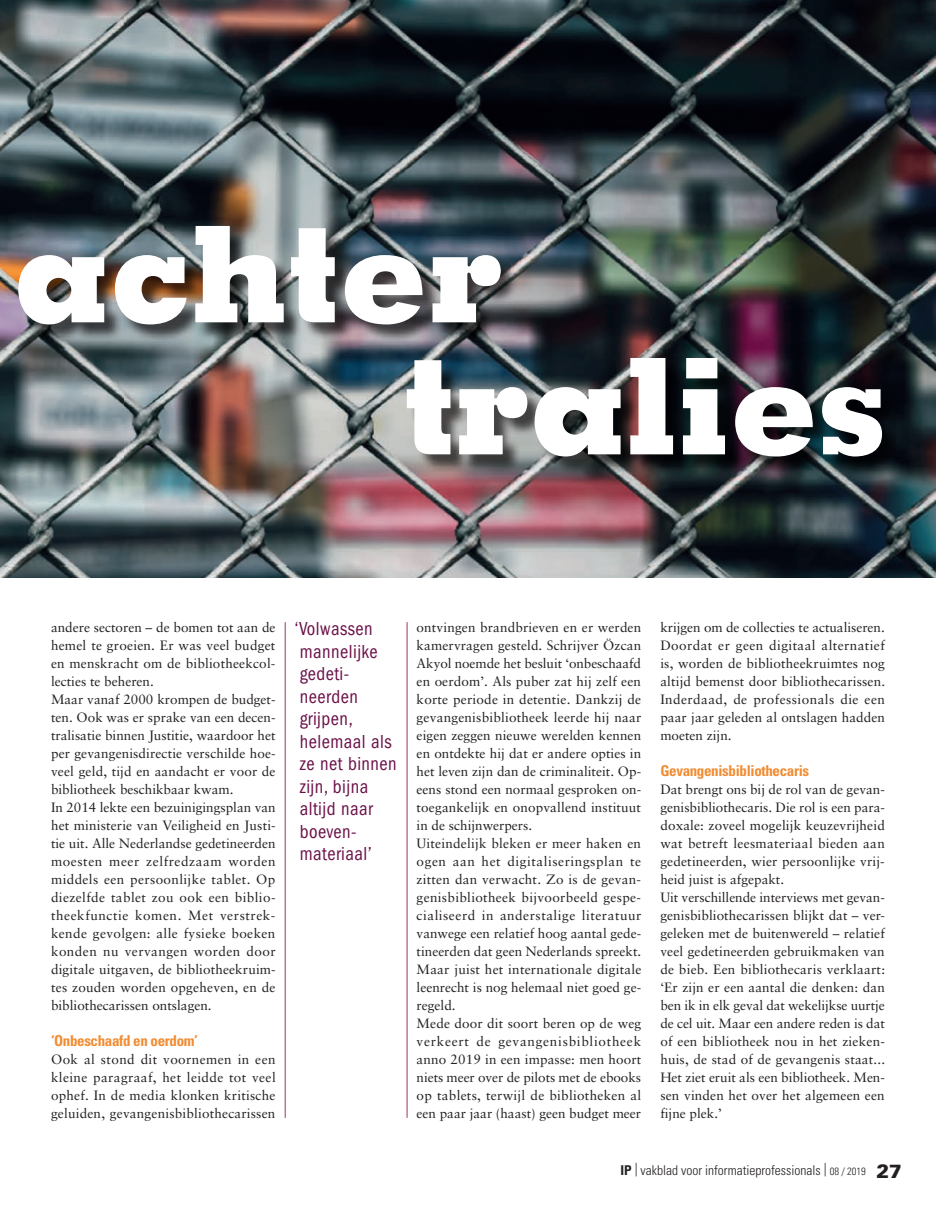
<style>
.page{position:relative;width:936px;height:1212px;background:#fff}
.page>*{position:absolute;margin:0;border:0;box-sizing:border-box;transform-origin:0 0}
.t1{font:800 133.5px/132px "Memphis";color:#fff}
.t2{font:condensed 19.5px/22.5px "Franklin Gothic";letter-spacing:.025em;color:#6b1148;scale:.95 1}
.t3{font:700 condensed 15px "Univers";letter-spacing:-.025em;color:#f18c32}
.t4{font:13.5px/18px "Sabon";letter-spacing:.01em;color:#231f20}
.t5{font:300 condensed 13.5px "Univers";color:#231f20}
.s1{font-weight:700}
.s2{font-size:10.5px}
.s3{font-weight:900;font-stretch:normal;font-size:19.2px}
</style>
<div class="page">
<img style="left:0;top:0;width:935px;height:578px">
<hr style="left:285px;top:622px;width:1px;height:496px;background:#9f4455">
<hr style="left:406px;top:622px;width:1px;height:496px;background:#9f4455">
<div style="left:0;top:96px;width:900px;height:379px;background:#231f20;opacity:.75"></div>
<h1 class="t1" style="left:403px;top:206px;width:484px;text-indent:-390px">achter tralies</h1>
<p class="t4" style="left:51px;top:618px;width:226px">andere sectoren – de bomen tot aan de hemel te groeien. Er was veel budget en menskracht om de bibliotheekcol&shy;lecties te beheren.<br>Maar vanaf 2000 krompen de budget&shy;ten. Ook was er sprake van een decen&shy;tralisatie binnen Justitie, waardoor het per gevangenisdirectie verschilde hoe&shy;veel geld, tijd en aandacht er voor de bibliotheek beschikbaar kwam.<br>In 2014 lekte een bezuinigingsplan van het ministerie van Veiligheid en Justi&shy;tie uit. Alle Nederlandse gedetineerden moesten meer zelfredzaam worden middels een persoonlijke tablet. Op diezelfde tablet zou ook een biblio&shy;theekfunctie komen. Met verstrek&shy;kende gevolgen: alle fysieke boeken konden nu vervangen worden door digitale uitgaven, de bibliotheekruim&shy;tes zouden worden opgeheven, en de bibliothecarissen ontslagen.</p>
<p class="t3" style="left:51px;top:1031px;width:148px">‘Onbeschaafd en oerdom’</p>
<p class="t4" style="left:51px;top:1050px;width:226px;text-align:justify">Ook al stond dit voornemen in een kleine paragraaf, het leidde tot veel ophef. In de media klonken kritische geluiden, gevangenisbibliothecarissen</p>
<h2 class="t2" style="left:295px;top:618px;width:109px">‘Volwassen mannelijke gedeti&shy;neerden grijpen, helemaal als ze net binnen zijn, bijna altijd naar boeven&shy;materiaal’</h2>
<p class="t4" style="left:416px;top:618px;width:226px">ontvingen brandbrieven en er werden kamervragen gesteld. Schrijver Özcan Akyol noemde het besluit ‘onbeschaafd en oerdom’. Als puber zat hij zelf een korte periode in detentie. Dankzij de gevangenisbibliotheek leerde hij naar eigen zeggen nieuwe werelden kennen en ontdekte hij dat er andere opties in het leven zijn dan de criminaliteit. Op&shy;eens stond een normaal gesproken on&shy;toegankelijk en onopvallend instituut in de schijnwerpers.<br>Uiteindelijk bleken er meer haken en ogen aan het digitaliseringsplan te zitten dan verwacht. Zo is de gevan&shy;genisbibliotheek bijvoorbeeld gespe&shy;cialiseerd in anderstalige literatuur vanwege een relatief hoog aantal gede&shy;tineerden dat geen Nederlands spreekt.<br>Maar juist het internationale digitale leenrecht is nog helemaal niet goed ge&shy;regeld.<br>Mede door dit soort beren op de weg verkeert de gevangenisbibliotheek anno 2019 in een impasse: men hoort niets meer over de pilots met de ebooks op tablets, terwijl de bibliotheken al een paar jaar (haast) geen budget meer</p>
<p class="t4" style="left:660px;top:618px;width:226px;text-align:justify">krijgen om de collecties te actualiseren.<br>Doordat er geen digitaal alternatief is, worden de bibliotheekruimtes nog altijd bemenst door bibliothecarissen.<br>Inderdaad, de professionals die een paar jaar geleden al ontslagen hadden moeten zijn.</p>
<p class="t3" style="left:660px;top:761px;width:150px">Gevangenisbibliothecaris</p>
<p class="t4" style="left:660px;top:780px;width:226px">Dat brengt ons bij de rol van de gevan&shy;genisbibliothecaris. Die rol is een para&shy;doxale: zoveel mogelijk keuzevrijheid wat betreft leesmateriaal bieden aan gedetineerden, wier persoonlijke vrij&shy;heid juist is afgepakt.<br>Uit verschillende interviews met gevan&shy;genisbibliothecarissen blijkt dat – ver&shy;geleken met de buitenwereld – relatief veel gedetineerden gebruikmaken van de bieb. Een bibliothecaris verklaart: ‘Er zijn er een aantal die denken: dan ben ik in elk geval dat wekelijkse uurtje de cel uit. Maar een andere reden is dat of een bibliotheek nou in het zieken&shy;huis, de stad of de gevangenis staat...<br>Het ziet eruit als een bibliotheek. Men&shy;sen vinden het over het algemeen een fijne plek.’</p>
<p class="t5" style="left:620px;top:1162px;width:283px"><span class="s1">IP</span> | vakblad voor informatieprofessionals | <span class="s2">08 / 2019</span> <span class="s3">27</span></p>
</div>
